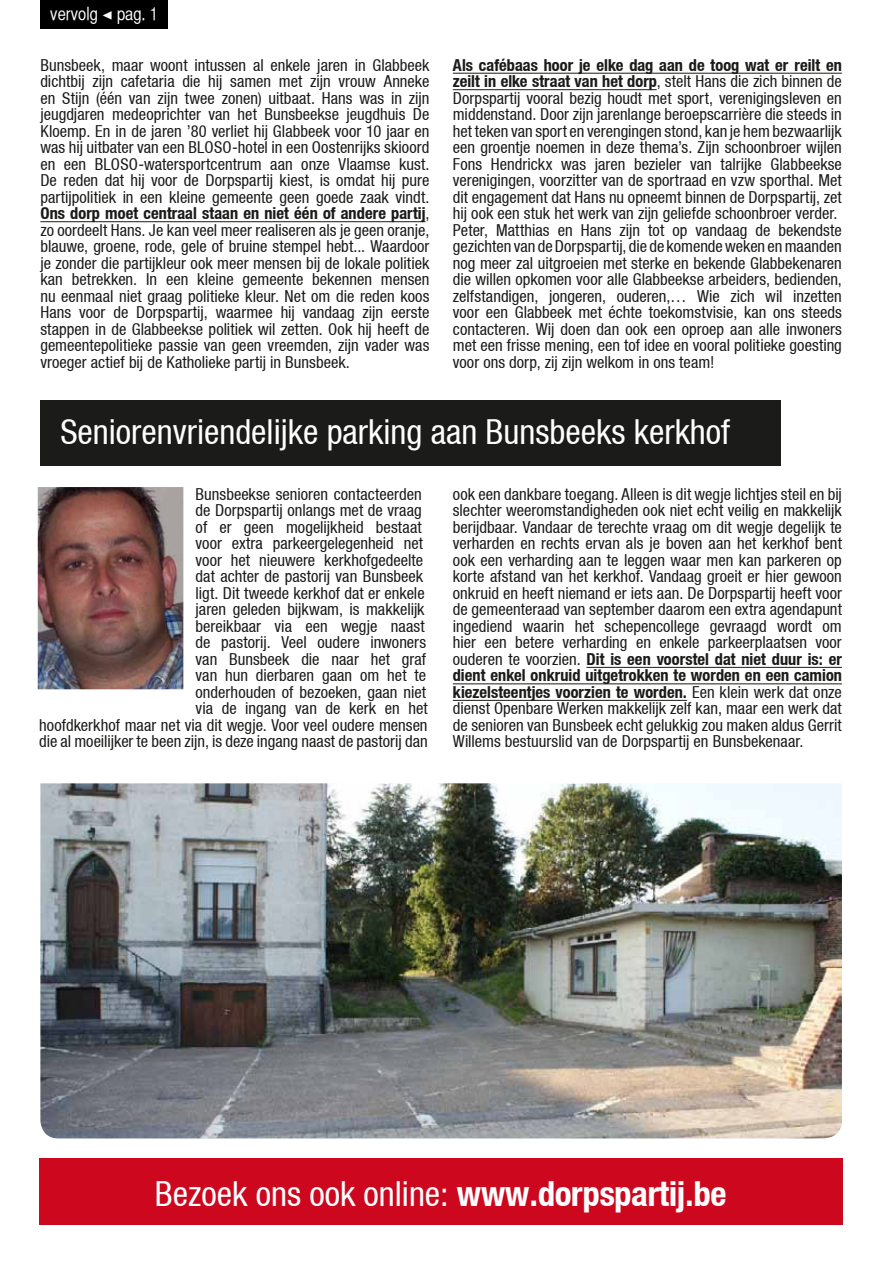
<style>
.page{position:relative;width:893px;height:1263px;background:#fff}
.page>*{position:absolute;margin:0;border:0;box-sizing:border-box;transform-origin:0 0}
.t1{font:34.5px "Heavenetica Cond 5 SH";color:#fff}
.t2{font:18px "Helvetica CY Plain";color:#fff}
.t3{font:16.5px/16.5px "Heavenetica Cond 5 SH";color:#1b1b1a;text-align:justify}
.t4{font:16.5px/16.5px "Heavenetica Cond 7 Bold SH";letter-spacing:.005em;color:#1b1b1a}
.s1{font-family:"Minion Pro"}
.s2{font-family:"Heavenetica Cond 5 SH"}
.s3{font-family:"Heavenetica Cond 7 Bold SH"}
</style>
<div class="page">
<img style="left:37px;top:487px;width:147px;height:203px">
<hr style="left:40px;top:221px;width:385px;height:1px;background:#1b1b1a">
<hr style="left:453px;top:73px;width:389px;height:1px;background:#1b1b1a">
<hr style="left:453px;top:89px;width:204px;height:1px;background:#1b1b1a">
<hr style="left:586px;top:667px;width:256px;height:1px;background:#1b1b1a">
<hr style="left:453px;top:684px;width:389px;height:1px;background:#1b1b1a">
<hr style="left:453px;top:700px;width:234px;height:1px;background:#1b1b1a">
<div style="left:40px;top:401px;width:740px;height:65px;background:#1b1b1a"></div>
<div style="left:40px;top:0;width:127px;height:28px;background:#000"></div>
<img style="left:40px;top:783px;width:802px;height:355px">
<div style="left:39px;top:1158px;width:804px;height:67px;background:#cd071e"></div>
<p class="t2" style="left:50px;top:3px;width:109px">vervolg <span class="s1">◀</span> pag. 1</p>
<p class="t3" style="left:40px;top:56px;width:391px">Bunsbeek, maar woont intussen al enkele jaren in Glabbeek dichtbij zijn cafetaria die hij samen met zijn vrouw Anneke en Stijn (één van zijn twee zonen) uitbaat. Hans was in zijn jeugdjaren medeoprichter van het Bunsbeekse jeugdhuis De Kloemp. En in de jaren ’80 verliet hij Glabbeek voor 10 jaar en was hij uitbater van een BLOSO-hotel in een Oostenrijks skioord en een BLOSO-watersportcentrum aan onze Vlaamse kust.<br>De reden dat hij voor de Dorpspartij kiest, is omdat hij pure partijpolitiek in een kleine gemeente geen goede zaak vindt.</p>
<p class="t4" style="left:40px;top:205px;width:391px">Ons dorp moet centraal staan en niet één of andere partij<span class="s2">,</span></p>
<p class="t3" style="left:40px;top:221px;width:391px">zo oordeelt Hans. Je kan veel meer realiseren als je geen oranje, blauwe, groene, rode, gele of bruine stempel hebt... Waardoor je zonder die partijkleur ook meer mensen bij de lokale politiek kan betrekken. In een kleine gemeente bekennen mensen nu eenmaal niet graag politieke kleur. Net om die reden koos Hans voor de Dorpspartij, waarmee hij vandaag zijn eerste stappen in de Glabbeekse politiek wil zetten. Ook hij heeft de gemeentepolitieke passie van geen vreemden, zijn vader was vroeger actief bij de Katholieke partij in Bunsbeek.</p>
<p class="t4" style="left:453px;top:56px;width:391px">Als cafébaas hoor je elke dag aan de toog wat er reilt en zeilt in elke straat van het dorp<span class="s2">, stelt Hans die zich binnen de</span></p>
<p class="t3" style="left:453px;top:89px;width:391px;text-align:left">Dorpspartij vooral bezig houdt met sport, verenigingsleven en middenstand. Door zijn jarenlange beroepscarrière die steeds in het teken van sport en verengingen stond, kan je hem bezwaarlijk een groentje noemen in deze thema’s. Zijn schoonbroer wijlen Fons Hendrickx was jaren bezieler van talrijke Glabbeekse verenigingen, voorzitter van de sportraad en vzw sporthal. Met dit engagement dat Hans nu opneemt binnen de Dorpspartij, zet hij ook een stuk het werk van zijn geliefde schoonbroer verder.<br>Peter, Matthias en Hans zijn tot op vandaag de bekendste gezichten van de Dorpspartij, die de komende weken en maanden nog meer zal uitgroeien met sterke en bekende Glabbekenaren die willen opkomen voor alle Glabbeekse arbeiders, bedienden, zelfstandigen, jongeren, ouderen,… Wie zich wil inzetten voor een Glabbeek met échte toekomstvisie, kan ons steeds contacteren. Wij doen dan ook een oproep aan alle inwoners met een frisse mening, een tof idee en vooral politieke goesting voor ons dorp, zij zijn welkom in ons team!</p>
<h1 class="t1" style="left:60px;top:410px;width:671px">Seniorenvriendelijke parking aan Bunsbeeks kerkhof</h1>
<p class="t3" style="left:196px;top:485px;width:228px">Bunsbeekse senioren contacteerden</p>
<p class="t3" style="left:196px;top:502px;width:228px">de Dorpspartij onlangs met de vraag</p>
<p class="t3" style="left:196px;top:518px;width:228px">of er geen mogelijkheid bestaat</p>
<p class="t3" style="left:196px;top:535px;width:229px">voor extra parkeergelegenheid net</p>
<p class="t3" style="left:196px;top:551px;width:229px">voor het nieuwere kerkhofgedeelte</p>
<p class="t3" style="left:196px;top:568px;width:229px">dat achter de pastorij van Bunsbeek</p>
<p class="t3" style="left:196px;top:584px;width:231px">ligt. Dit tweede kerkhof dat er enkele</p>
<p class="t3" style="left:196px;top:601px;width:231px">jaren geleden bijkwam, is makkelijk</p>
<p class="t3" style="left:196px;top:617px;width:231px">bereikbaar via een wegje naast</p>
<p class="t3" style="left:196px;top:634px;width:232px">de pastorij. Veel oudere inwoners</p>
<p class="t3" style="left:196px;top:650px;width:232px">van Bunsbeek die naar het graf</p>
<p class="t3" style="left:196px;top:667px;width:232px">van hun dierbaren gaan om het te</p>
<p class="t3" style="left:196px;top:683px;width:232px">onderhouden of bezoeken, gaan niet</p>
<p class="t3" style="left:196px;top:700px;width:234px">via de ingang van de kerk en het</p>
<p class="t3" style="left:39px;top:716px;width:390px">hoofdkerkhof maar net via dit wegje. Voor veel oudere mensen</p>
<p class="t3" style="left:39px;top:733px;width:390px">die al moeilijker te been zijn, is deze ingang naast de pastorij dan</p>
<p class="t3" style="left:453px;top:485px;width:391px">ook een dankbare toegang. Alleen is dit wegje lichtjes steil en bij slechter weeromstandigheden ook niet echt veilig en makkelijk berijdbaar. Vandaar de terechte vraag om dit wegje degelijk te verharden en rechts ervan als je boven aan het kerkhof bent ook een verharding aan te leggen waar men kan parkeren op korte afstand van het kerkhof. Vandaag groeit er hier gewoon onkruid en heeft niemand er iets aan. De Dorpspartij heeft voor de gemeenteraad van september daarom een extra agendapunt ingediend waarin het schepencollege gevraagd wordt om hier een betere verharding en enkele parkeerplaatsen voor</p>
<p class="t4" style="left:453px;top:650px;width:391px;text-align:justify"><span class="s2">ouderen te voorzien.</span> Dit is een voorstel dat niet duur is: er dient enkel onkruid uitgetrokken te worden en een camion kiezelsteentjes voorzien te worden. <span class="s2">Een klein werk dat onze</span></p>
<p class="t3" style="left:453px;top:700px;width:391px">dienst Openbare Werken makkelijk zelf kan, maar een werk dat de senioren van Bunsbeek echt gelukkig zou maken aldus Gerrit Willems bestuurslid van de Dorpspartij en Bunsbekenaar.</p>
<h1 class="t1" style="left:155px;top:1171px;width:573px">Bezoek ons ook online: <span class="s3">www.dorpspartij.be</span></h1>
</div>
